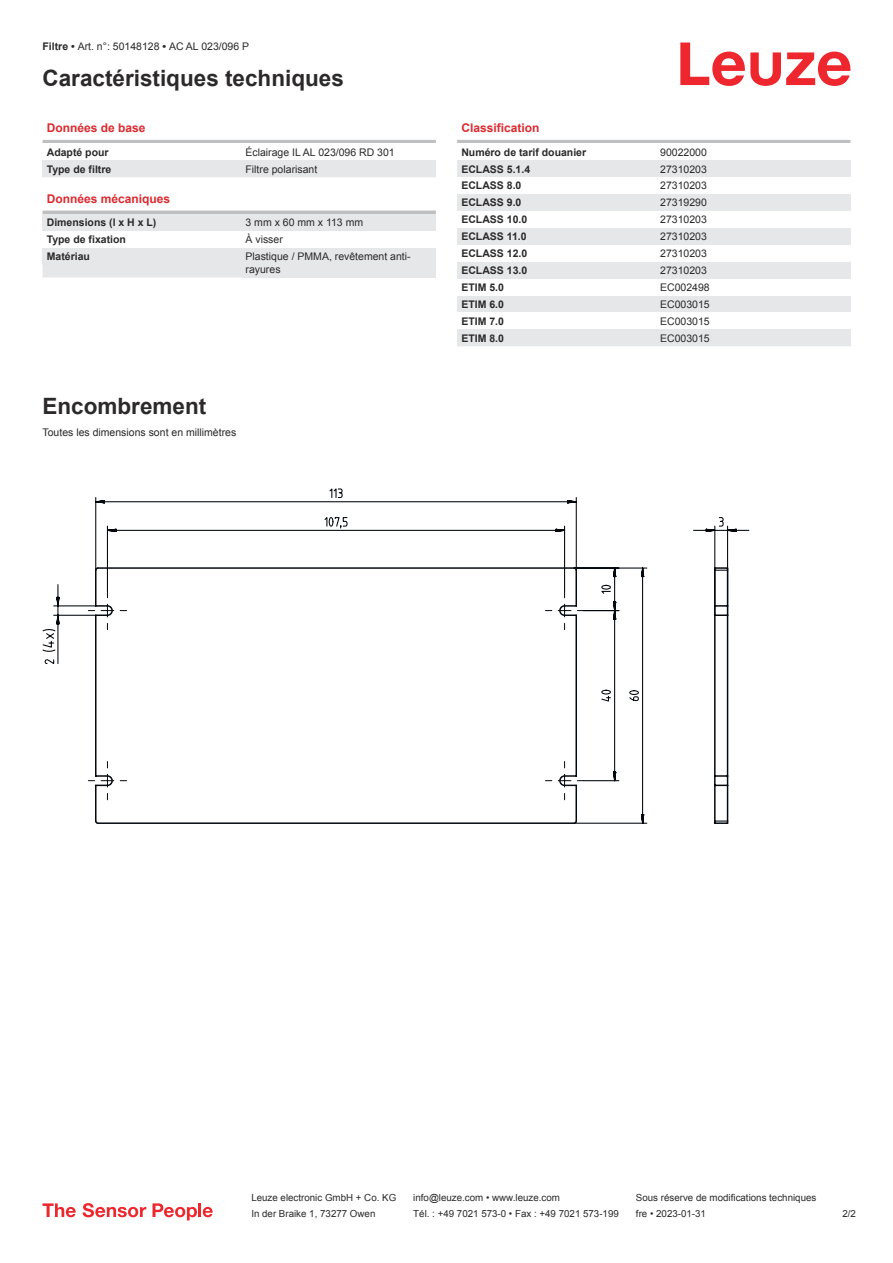
<style>
.page{position:relative;width:893px;height:1263px;background:#fff}
.page>*{position:absolute;margin:0;border:0;box-sizing:border-box;transform-origin:0 0}
.t1{font:700 22.5px "Arial";color:#2b292a}
.t2{font:700 12px "Arial";color:#db2a30}
.t3{font:10.5px/12.6px "Arial";color:#2b292a}
.t4{font:700 10.5px "Arial";color:#2b292a}
.t5{font:9.75px "Arial";color:#2b292a}
.s1{font-weight:700}
</style>
<div class="page">
<svg style="left:680px;top:43px;width:170px;height:43px"></svg>
<svg style="left:43px;top:277px;width:393px;height:1px"></svg>
<div style="left:43px;top:265px;width:199px;height:12px;background:#e6e7e9"></div>
<hr style="left:43px;top:140px;width:393px;height:3px;background:#bdbfc1">
<div style="left:43px;top:160px;width:199px;height:17px;background:#e6e7e9"></div>
<div style="left:242px;top:160px;width:194px;height:17px;background:#e6e7e9"></div>
<hr style="left:43px;top:211px;width:393px;height:3px;background:#bdbfc1">
<div style="left:43px;top:214px;width:199px;height:17px;background:#e6e7e9"></div>
<div style="left:242px;top:214px;width:194px;height:17px;background:#e6e7e9"></div>
<div style="left:43px;top:248px;width:199px;height:17px;background:#e6e7e9"></div>
<div style="left:242px;top:248px;width:194px;height:29px;background:#e6e7e9"></div>
<hr style="left:457px;top:140px;width:393px;height:3px;background:#bdbfc1">
<div style="left:457px;top:160px;width:200px;height:17px;background:#e6e7e9"></div>
<div style="left:657px;top:160px;width:193px;height:17px;background:#e6e7e9"></div>
<div style="left:457px;top:194px;width:200px;height:17px;background:#e6e7e9"></div>
<div style="left:657px;top:194px;width:193px;height:17px;background:#e6e7e9"></div>
<div style="left:457px;top:228px;width:200px;height:17px;background:#e6e7e9"></div>
<div style="left:657px;top:228px;width:193px;height:17px;background:#e6e7e9"></div>
<div style="left:457px;top:262px;width:200px;height:17px;background:#e6e7e9"></div>
<div style="left:657px;top:262px;width:193px;height:17px;background:#e6e7e9"></div>
<div style="left:457px;top:296px;width:200px;height:16px;background:#e6e7e9"></div>
<div style="left:657px;top:296px;width:193px;height:16px;background:#e6e7e9"></div>
<div style="left:457px;top:329px;width:200px;height:17px;background:#e6e7e9"></div>
<div style="left:657px;top:329px;width:193px;height:17px;background:#e6e7e9"></div>
<svg style="left:43px;top:1203px;width:33px;height:14px"></svg>
<svg style="left:83px;top:1203px;width:63px;height:14px"></svg>
<svg style="left:153px;top:1203px;width:44px;height:17px"></svg>
<hr style="left:198px;top:1203px;width:3px;height:14px;background:#ed272d">
<svg style="left:203px;top:1207px;width:10px;height:10px"></svg>
<svg style="left:43px;top:488px;width:706px;height:336px"></svg>
<p class="t3" style="left:43px;top:41px;width:208px"><span class="s1">Filtre •</span> Art. n°: 50148128 <span class="s1">•</span> AC AL 023/096 P</p>
<h1 class="t1" style="left:43px;top:70px;width:303px">Caractéristiques techniques</h1>
<p class="t2" style="left:47px;top:123px;width:100px">Données de base</p>
<p class="t4" style="left:47px;top:148px;width:63px">Adapté pour</p>
<p class="t3" style="left:246px;top:147px;width:151px">Éclairage IL AL 023/096 RD 301</p>
<p class="t4" style="left:47px;top:165px;width:66px">Type de filtre</p>
<p class="t3" style="left:246px;top:164px;width:73px">Filtre polarisant</p>
<p class="t2" style="left:47px;top:194px;width:125px">Données mécaniques</p>
<p class="t4" style="left:47px;top:219px;width:111px">Dimensions (l x H x L)</p>
<p class="t3" style="left:246px;top:217px;width:119px">3 mm x 60 mm x 113 mm</p>
<p class="t4" style="left:47px;top:236px;width:81px">Type de fixation</p>
<p class="t3" style="left:246px;top:234px;width:39px">À visser</p>
<p class="t4" style="left:47px;top:252px;width:45px">Matériau</p>
<p class="t3" style="left:246px;top:251px;width:167px">Plastique / PMMA, revêtement anti&shy;rayures</p>
<h1 class="t1" style="left:43px;top:397px;width:165px">Encombrement</h1>
<p class="t3" style="left:43px;top:427px;width:195px">Toutes les dimensions sont en millimètres</p>
<p class="t2" style="left:461px;top:123px;width:80px">Classification</p>
<p class="t4" style="left:461px;top:148px;width:126px">Numéro de tarif douanier</p>
<p class="t3" style="left:660px;top:147px;width:48px">90022000</p>
<p class="t4" style="left:461px;top:165px;width:70px">ECLASS 5.1.4</p>
<p class="t3" style="left:660px;top:164px;width:48px">27310203</p>
<p class="t4" style="left:461px;top:182px;width:62px">ECLASS 8.0</p>
<p class="t3" style="left:660px;top:180px;width:48px">27310203</p>
<p class="t4" style="left:461px;top:199px;width:62px">ECLASS 9.0</p>
<p class="t3" style="left:660px;top:197px;width:48px">27319290</p>
<p class="t4" style="left:461px;top:216px;width:67px">ECLASS 10.0</p>
<p class="t3" style="left:660px;top:214px;width:48px">27310203</p>
<p class="t4" style="left:461px;top:233px;width:67px">ECLASS 11.0</p>
<p class="t3" style="left:660px;top:231px;width:48px">27310203</p>
<p class="t4" style="left:461px;top:249px;width:67px">ECLASS 12.0</p>
<p class="t3" style="left:660px;top:248px;width:48px">27310203</p>
<p class="t4" style="left:461px;top:266px;width:67px">ECLASS 13.0</p>
<p class="t3" style="left:660px;top:265px;width:48px">27310203</p>
<p class="t4" style="left:461px;top:283px;width:44px">ETIM 5.0</p>
<p class="t3" style="left:660px;top:282px;width:51px">EC002498</p>
<p class="t4" style="left:461px;top:300px;width:44px">ETIM 6.0</p>
<p class="t3" style="left:660px;top:299px;width:51px">EC003015</p>
<p class="t4" style="left:461px;top:317px;width:44px">ETIM 7.0</p>
<p class="t3" style="left:660px;top:316px;width:51px">EC003015</p>
<p class="t4" style="left:461px;top:334px;width:44px">ETIM 8.0</p>
<p class="t3" style="left:660px;top:333px;width:51px">EC003015</p>
<p class="t5" style="left:251px;top:1194px;width:146px">Leuze electronic GmbH + Co. KG</p>
<p class="t5" style="left:413px;top:1194px;width:148px">info@leuze.com • www.leuze.com</p>
<p class="t5" style="left:636px;top:1194px;width:182px">Sous réserve de modifications techniques</p>
<p class="t5" style="left:251px;top:1210px;width:126px">In der Braike 1, 73277 Owen</p>
<p class="t5" style="left:413px;top:1210px;width:207px">Tél. : +49 7021 573-0 • Fax : +49 7021 573-199</p>
<p class="t5" style="left:636px;top:1210px;width:72px">fre • 2023-01-31</p>
<p class="t5" style="left:842px;top:1210px;width:15px">2 /2</p>
</div>
